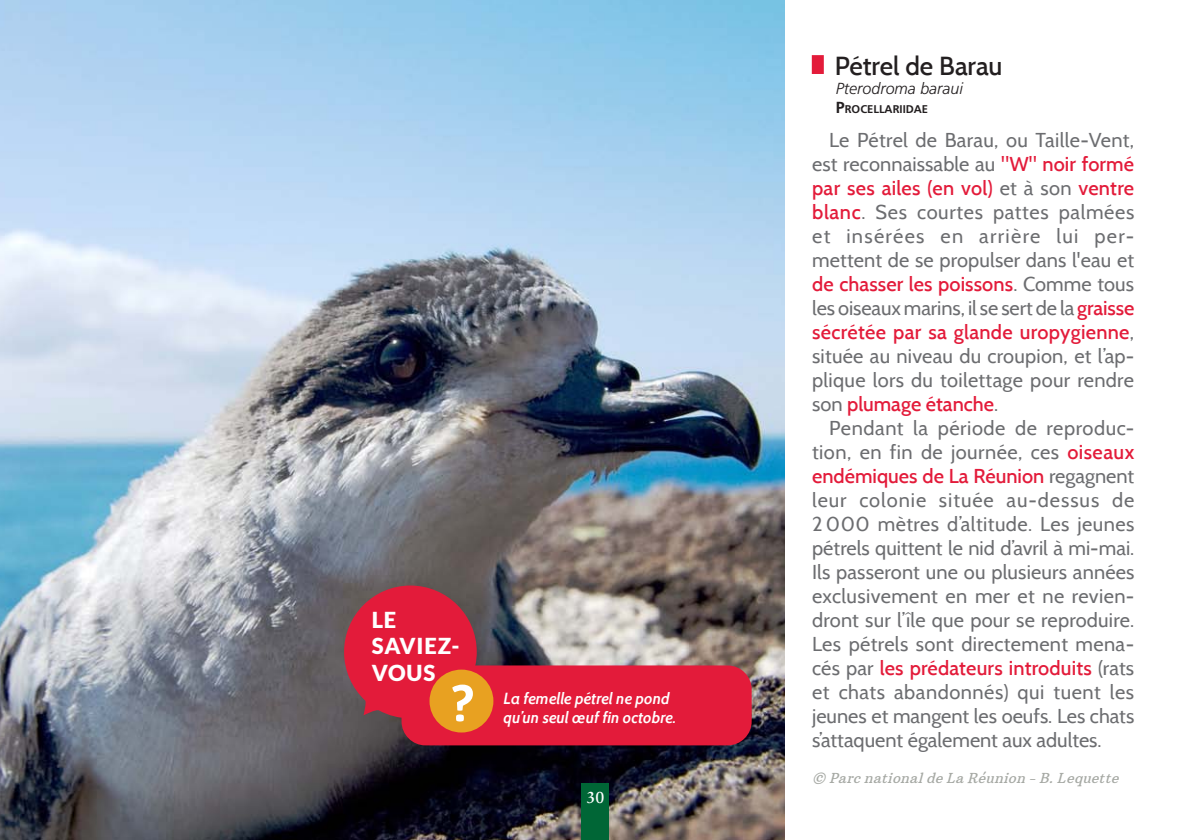
<style>
.page{position:relative;width:1191px;height:840px;background:#fff}
.page>*{position:absolute;margin:0;border:0;box-sizing:border-box;transform-origin:0 0}
.t1{font:600 52px "Signika";color:#fff}
.Nom_espèce{font:500 26px "Cabin";letter-spacing:-.005em;color:#231f20}
.t2{font:900 22px/26.4px "Lato";letter-spacing:.04em;color:#fff}
.Body{font:20px/24px "Cabin";color:#6c6d70;text-align:justify}
.légende_photo{font:italic 600 16px/19.2px "Cabin";letter-spacing:-.01em;color:#fff}
.t3{font:italic 300 16px "Frutiger LT Std";color:#231f20}
.t4{font:700 16px "Sabon";color:#fff}
.Crédits_photo{font:italic 14px "Arbutus Slab";color:#a6a9a4}
.t5{font:700 11.2px "Frutiger LT Std";color:#231f20}
.s1{font-size:16px}
.s2{font-weight:500;color:#e31b3a}
</style>
<div class="page">
<img style="left:0;top:0;width:785px;height:839px">
<div style="left:812px;top:55px;width:12px;height:19px;background:#e31b3a"></div>
<div style="left:401px;top:665px;width:350px;height:80px;background:#e31b3a;border-radius:24px"></div>
<svg style="left:344px;top:585px;width:133px;height:133px"></svg>
<div style="left:429px;top:669px;width:64px;height:63px;background:#e8a121;border-radius:50%"></div>
<div style="left:582px;top:782px;width:27px;height:57px;background:#006636"></div>
<p class="t2" style="left:372px;top:605px;width:89px">LE<br>SAVIEZ-<br>VOUS</p>
<p class="t1" style="left:452px;top:672px;width:23px">?</p>
<p class="légende_photo" style="left:503px;top:688px;width:174px">La femelle pétrel ne pond qu’un seul œuf fin octobre.</p>
<p class="t4" style="left:586px;top:787px;width:19px">30</p>
<p class="Nom_espèce" style="left:835px;top:49px;width:169px">Pétrel de Barau</p>
<p class="t3" style="left:836px;top:79px;width:129px">Pterodroma baraui</p>
<p class="t5" style="left:836px;top:103px;width:94px"><span class="s1">P</span>ROCELLARIIDAE</p>
<p class="Body" style="left:812px;top:127px;width:324px;text-indent:17px">Le Pétrel de Barau, ou Taille-Vent, est reconnaissable au <span class="s2">"W" noir formé par ses ailes (en vol)</span> et à son <span class="s2">ventre blanc</span>. Ses courtes pattes palmées et insérées en arrière lui per&shy;mettent de se propulser dans l'eau et <span class="s2">de chasser les poissons</span>. Comme tous les oiseaux marins, il se sert de la <span class="s2">graisse sécrétée par sa glande uropygienne</span>, située au niveau du croupion, et l’ap&shy;plique lors du toilettage pour rendre son <span class="s2">plumage étanche</span>.</p>
<p class="Body" style="left:812px;top:415px;width:324px;text-indent:17px">Pendant la période de reproduc&shy;tion, en fin de journée, ces <span class="s2">oiseaux endémiques de La Réunion</span> regagnent leur colonie située au-dessus de 2 000 mètres d’altitude. Les jeunes pétrels quittent le nid d’avril à mi-mai.<br>Ils passeront une ou plusieurs années exclusivement en mer et ne revien&shy;dront sur l’île que pour se reproduire.<br>Les pétrels sont directement mena&shy;cés par <span class="s2">les prédateurs introduits</span> (rats et chats abandonnés) qui tuent les jeunes et mangent les oeufs. Les chats s’attaquent également aux adultes.</p>
<p class="Crédits_photo" style="left:812px;top:769px;width:312px">© ParcnationaldeLaRéunion -B.Lequette</p>
</div>
